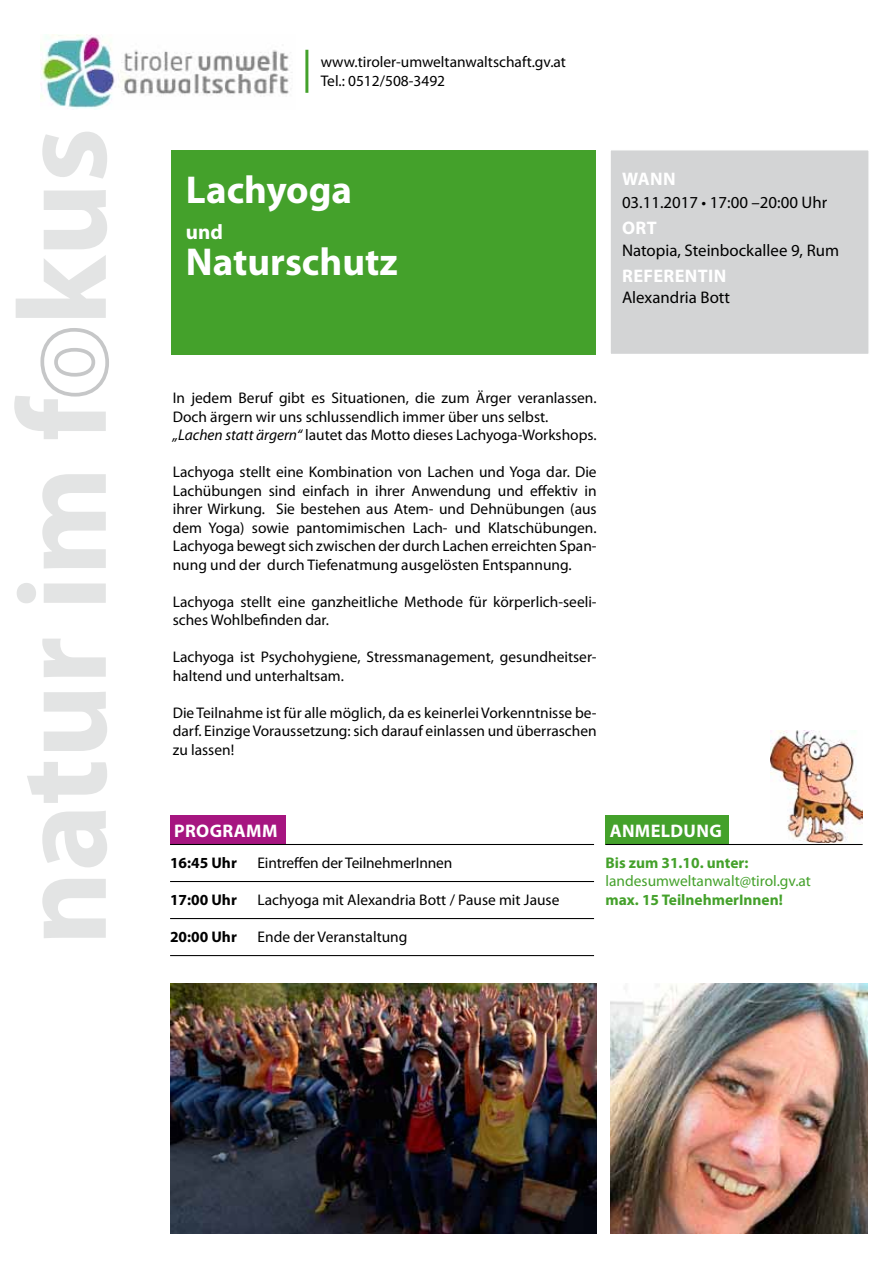
<style>
.page{position:relative;width:893px;height:1263px;background:#fff}
.page>*{position:absolute;margin:0;border:0;box-sizing:border-box;transform-origin:0 0}
.t1{font:700 39px "Myriad Pro";color:#fff}
.t2{font:700 21px "Myriad Pro";color:#fff}
.t3{font:700 18.3px "Myriad Pro";letter-spacing:.02em;color:#fff}
.t4{font:16.8px "Myriad Pro";color:#000}
.t5{font:15.45px/18.5px "Myriad Pro";color:#000}
.t6{font:700 15.45px "Myriad Pro";color:#44a12b}
.t7{font:15.45px "Myriad Pro";color:#44a12b}
.t8{font:700 15.45px "Myriad Pro";color:#000}
.s1{font-style:italic}
</style>
<div class="page">
<img style="left:170px;top:983px;width:427px;height:250px">
<svg style="left:16px;top:132px;width:91px;height:186px"></svg>
<svg style="left:40px;top:328px;width:69px;height:68px"></svg>
<svg style="left:14px;top:396px;width:93px;height:542px"></svg>
<img style="left:770px;top:730px;width:93px;height:113px">
<div style="left:609px;top:149px;width:261px;height:206px;background:#d3d4d5;border:1px solid #fff"></div>
<div style="left:171px;top:150px;width:425px;height:204px;background:#44a12b"></div>
<div style="left:170px;top:815px;width:116px;height:30px;background:#a61580"></div>
<hr style="left:170px;top:844px;width:424px;height:1px;background:#000">
<hr style="left:170px;top:881px;width:424px;height:1px;background:#000">
<hr style="left:170px;top:918px;width:424px;height:1px;background:#000">
<hr style="left:170px;top:955px;width:424px;height:1px;background:#000">
<div style="left:605px;top:815px;width:124px;height:30px;background:#44a12b"></div>
<hr style="left:605px;top:844px;width:258px;height:1px;background:#000">
<img style="left:41px;top:34px;width:251px;height:76px">
<img style="left:610px;top:983px;width:258px;height:250px">
<hr style="left:305px;top:50px;width:3px;height:43px;background:#44a12b">
<p class="t5" style="left:321px;top:53px;width:247px">www.tiroler-umweltanwaltschaft.gv.at<br>Tel.: 0512/508-3492</p>
<h1 class="t1" style="left:186px;top:164px;width:168px">Lachyoga</h1>
<h2 class="t2" style="left:186px;top:218px;width:39px">und</h2>
<h1 class="t1" style="left:186px;top:236px;width:213px">Naturschutz</h1>
<p class="t3" style="left:622px;top:167px;width:41px">Wann</p>
<p class="t4" style="left:622px;top:192px;width:207px">03.11.2017 • 17:00 –20:00 Uhr</p>
<p class="t3" style="left:622px;top:216px;width:36px">Ort</p>
<p class="t4" style="left:622px;top:240px;width:219px">Natopia, Steinbockallee 9, Rum</p>
<p class="t3" style="left:622px;top:264px;width:103px">Referentin</p>
<p class="t4" style="left:622px;top:287px;width:110px">Alexandria Bott</p>
<p class="t5" style="left:173px;top:389px;width:425px">In jedem Beruf gibt es Situationen, die zum Ärger veranlassen.<br>Doch ärgern wir uns schlussendlich immer über uns selbst. <span class="s1">„Lachen statt ärgern“</span> lautet das Motto dieses Lachyoga-Workshops.</p>
<p class="t5" style="left:173px;top:463px;width:425px;text-align:justify">Lachyoga stellt eine Kombination von Lachen und Yoga dar. Die Lachübungen sind einfach in ihrer Anwendung und effektiv in ihrer Wirkung. Sie bestehen aus Atem- und Dehnübungen (aus dem Yoga) sowie pantomimischen Lach- und Klatschübungen.<br>Lachyoga bewegt sich zwischen der durch Lachen erreichten Span&shy;nung und der durch Tiefenatmung ausgelösten Entspannung.</p>
<p class="t5" style="left:173px;top:592px;width:425px">Lachyoga stellt eine ganzheitliche Methode für körperlich-seeli&shy;sches Wohlbefinden dar.</p>
<p class="t5" style="left:173px;top:648px;width:425px">Lachyoga ist Psychohygiene, Stressmanagement, gesundheitser&shy;haltend und unterhaltsam.</p>
<p class="t5" style="left:173px;top:703px;width:425px;text-align:justify">Die Teilnahme ist für alle möglich, da es keinerlei Vorkenntnisse be&shy;darf. Einzige Voraussetzung: sich darauf einlassen und überraschen zu lassen!</p>
<p class="t3" style="left:174px;top:818px;width:105px">PROGRAMM</p>
<p class="t8" style="left:170px;top:852px;width:68px">16:45 Uhr</p>
<p class="t5" style="left:258px;top:853px;width:196px">Eintreffen der TeilnehmerInnen</p>
<p class="t8" style="left:170px;top:889px;width:68px">17:00 Uhr</p>
<p class="t5" style="left:258px;top:890px;width:303px">Lachyoga mit Alexandria Bott / Pause mit Jause</p>
<p class="t8" style="left:170px;top:926px;width:68px">20:00 Uhr</p>
<p class="t5" style="left:258px;top:927px;width:151px">Ende der Veranstaltung</p>
<p class="t3" style="left:610px;top:818px;width:15px">Anm</p>
<p class="t3" style="left:651px;top:818px;width:46px">eldung</p>
<p class="t6" style="left:605px;top:852px;width:144px">Bis zum 31.10. unter:</p>
<p class="t7" style="left:605px;top:871px;width:207px">landesumweltanwalt@tirol.gv.at</p>
<p class="t6" style="left:605px;top:889px;width:179px">max. 15 TeilnehmerInnen!</p>
</div>
